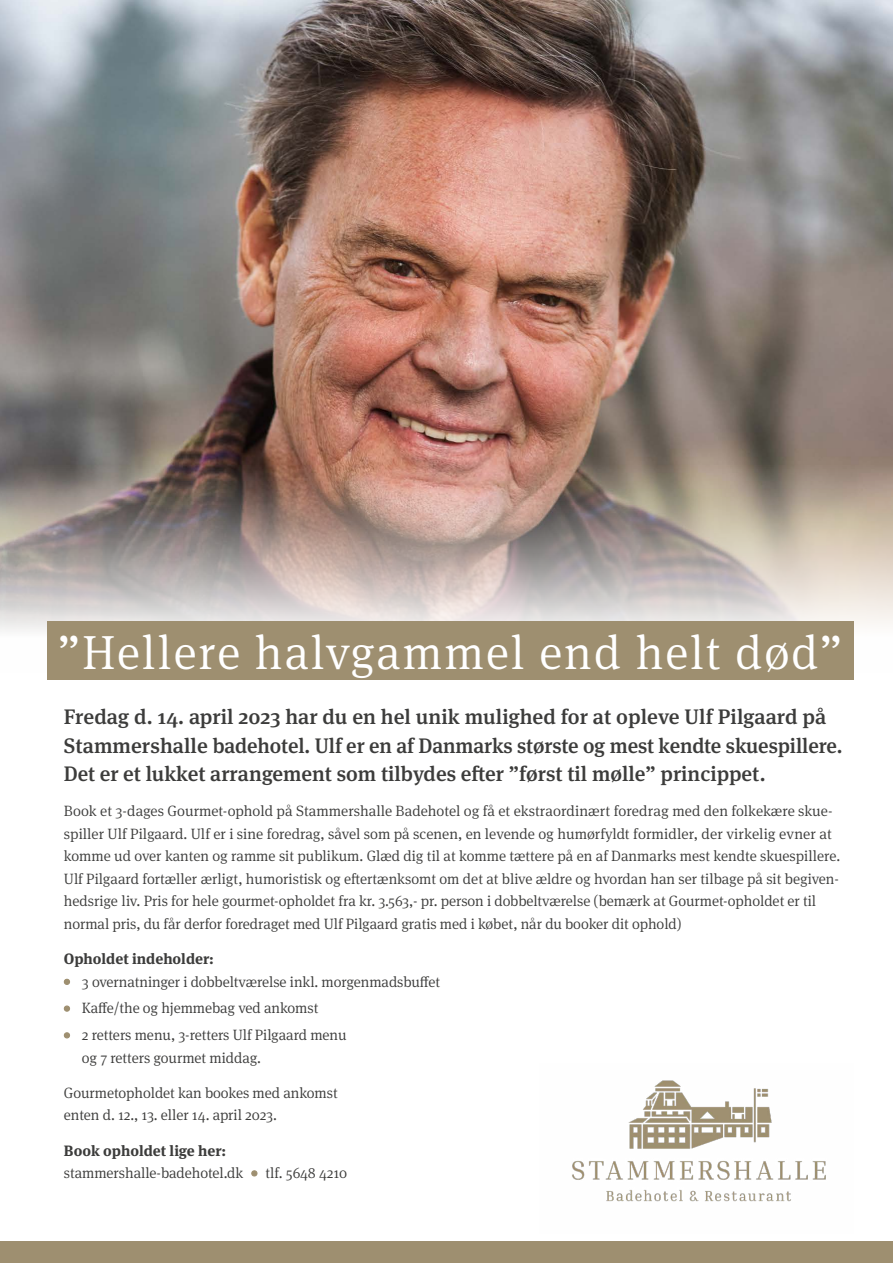
<style>
.page{position:relative;width:893px;height:1263px;background:#fff}
.page>*{position:absolute;margin:0;border:0;box-sizing:border-box;transform-origin:0 0}
.t1{font:300 48px "Meta Serif Pro";letter-spacing:.04em;color:#fff}
.t2{font:500 21px/28.5px "Meta Serif Pro";color:#3c3c3b}
.t3{font:300 15px/22.5px "Meta Serif Pro";letter-spacing:-.005em;color:#3c3c3b}
.t4{font:700 15px "Meta Serif Pro";color:#3c3c3b}
.s1{font-family:"Founders Grotesk";font-weight:700;color:#9e8f70}
.s2{font-weight:700}
</style>
<div class="page">
<img style="left:0;top:0;width:893px;height:680px">
<div style="left:47px;top:621px;width:806px;height:59px;background:#9e8f70"></div>
<div style="left:0;top:1242px;width:893px;height:21px;background:#9e8f70"></div>
<img style="left:572px;top:1080px;width:254px;height:122px">
<h1 class="t1" style="left:58px;top:618px;width:786px">”Hellere halvgammel end helt død”</h1>
<p class="t2" style="left:64px;top:701px;width:780px">Fredag d. 14. april 2023 har du en hel unik mulighed for at opleve Ulf Pilgaard på<br>Stammershalle badehotel. Ulf er en af Danmarks største og mest kendte skuespillere.<br>Det er et lukket arrangement som tilbydes efter ”først til mølle” princippet.</p>
<p class="t3" style="left:64px;top:799px;width:778px">Book et 3-dages Gourmet-ophold på Stammershalle Badehotel og få et ekstraordinært foredrag med den folkekære skue&shy;spiller Ulf Pilgaard. Ulf er i sine foredrag, såvel som på scenen, en levende og humørfyldt formidler, der virkelig evner at komme ud over kanten og ramme sit publikum. Glæd dig til at komme tættere på en af Danmarks mest kendte skuespillere.<br>Ulf Pilgaard fortæller ærligt, humoristisk og eftertænksomt om det at blive ældre og hvordan han ser tilbage på sit begiven&shy;hedsrige liv. Pris for hele gourmet-opholdet fra kr. 3.563,- pr. person i dobbeltværelse (bemærk at Gourmet-opholdet er til normal pris, du får derfor foredraget med Ulf Pilgaard gratis med i købet, når du booker dit ophold)</p>
<p class="t4" style="left:64px;top:947px;width:151px">Opholdet indeholder:</p>
<p class="t3" style="left:64px;top:969px;width:378px"><span class="s1">•</span> 3 overnatninger i dobbeltværelse inkl. morgenmadsbuffet</p>
<p class="t3" style="left:64px;top:996px;width:256px"><span class="s1">•</span> Kaffe/the og hjemmebag ved ankomst</p>
<p class="t3" style="left:82px;top:1023px;width:266px;text-indent:-18px"><span class="s1">•</span> 2 retters menu, 3-retters Ulf Pilgaard menu og 7 retters gourmet middag.</p>
<p class="t3" style="left:64px;top:1081px;width:275px">Gourmetopholdet kan bookes med ankomst enten d. 12., 13. eller 14. april 2023.</p>
<p class="t3" style="left:64px;top:1138px;width:285px"><span class="s2">Book opholdet lige her: </span>stammershalle-badehotel.dk <span class="s1">•</span> tlf. 5648 4210</p>
</div>
